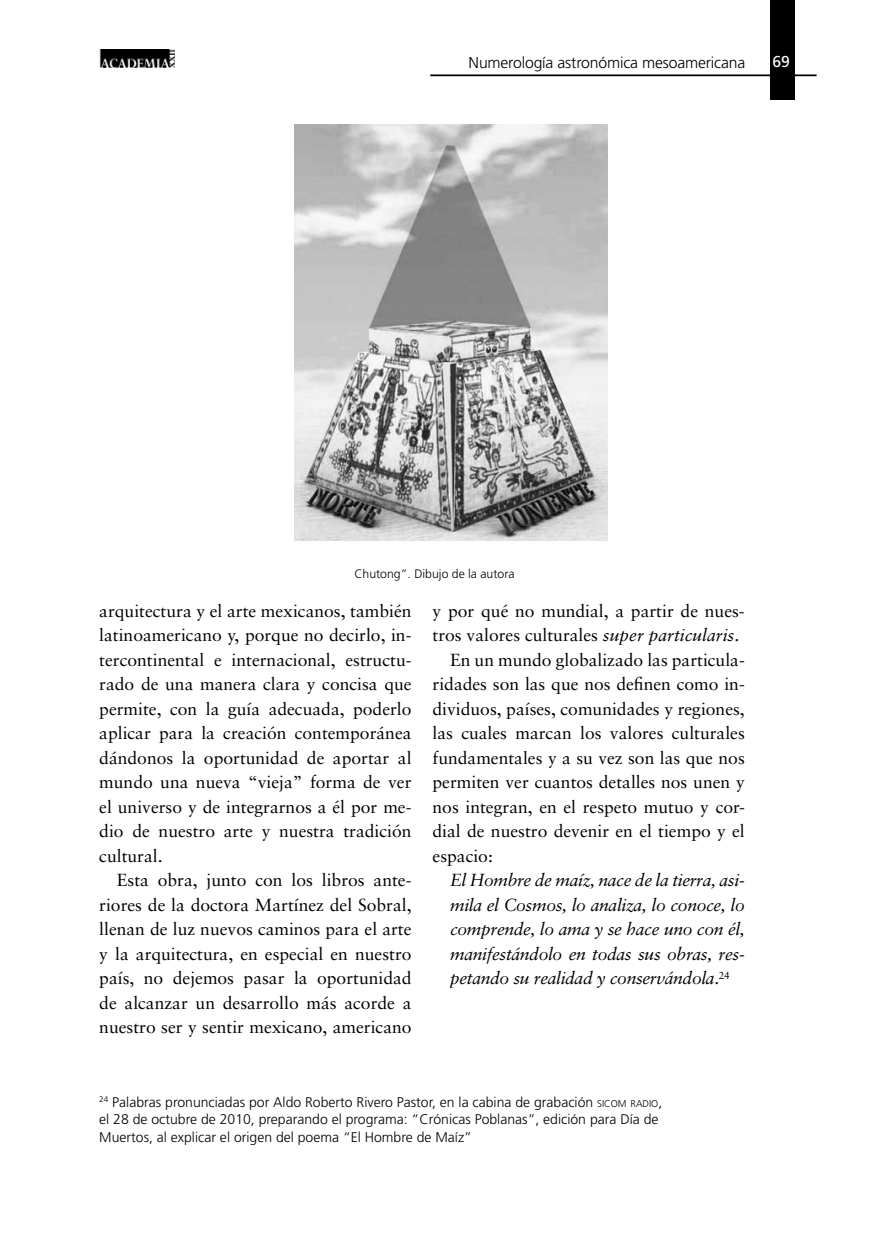
<style>
.page{position:relative;width:869px;height:1241px;background:#fff}
.page>*{position:absolute;margin:0;border:0;box-sizing:border-box;transform-origin:0 0}
.t1{font:17.5px/24.5px "Sabon";color:#000;text-align:justify}
.t2{font:italic 17.5px/24.5px "Sabon";letter-spacing:-.02em;color:#000;text-align:justify}
.t3{font:300 15.75px "Frutiger";letter-spacing:-.01em;color:#000}
.t4{font:15.75px "Frutiger";color:#fff}
.t5{font:300 14px/17.5px "Frutiger";color:#000}
.t6{font:300 12.25px "Frutiger";color:#000}
.s1{font-style:italic}
.s2{font-style:normal}
.s3{font-size:9.8px}
</style>
<div class="page">
<hr style="left:430px;top:74px;width:386px;height:2px;background:#000">
<div style="left:769px;top:0;width:25px;height:99px;background:#000"></div>
<img style="left:99px;top:50px;width:76px;height:17px">
<img style="left:295px;top:124px;width:312px;height:416px">
<p class="t3" style="left:468px;top:54px;width:278px">Numerología astronómica mesoamericana</p>
<p class="t4" style="left:772px;top:52px;width:19px">69</p>
<p class="t6" style="left:354px;top:566px;width:161px">Chutong”. Dibujo de la autora</p>
<p class="t1" style="left:99px;top:598px;width:313px">arquitectura y el arte mexicanos, también latinoamericano y, porque no decirlo, in&shy;tercontinental e internacional, estructu&shy;rado de una manera clara y concisa que permite, con la guía adecuada, poderlo aplicar para la creación contemporánea dándonos la oportunidad de aportar al mundo una nueva “vieja” forma de ver el universo y de integrarnos a él por me&shy;dio de nuestro arte y nuestra tradición cultural.</p>
<p class="t1" style="left:99px;top:867px;width:313px;text-indent:18px">Esta obra, junto con los libros ante&shy;riores de la doctora Martínez del Sobral, llenan de luz nuevos caminos para el arte y la arquitectura, en especial en nuestro país, no dejemos pasar la oportunidad de alcanzar un desarrollo más acorde a nuestro ser y sentir mexicano, americano</p>
<p class="t1" style="left:432px;top:598px;width:313px">y por qué no mundial, a partir de nues-</p>
<p class="t1" style="left:432px;top:622px;width:308px">tros valores culturales <span class="s1">super particularis</span>.</p>
<p class="t1" style="left:450px;top:647px;width:296px">En un mundo globalizado las particula-</p>
<p class="t1" style="left:432px;top:671px;width:313px">ridades son las que nos definen como in-</p>
<p class="t1" style="left:432px;top:696px;width:313px">dividuos, países, comunidades y regiones,</p>
<p class="t1" style="left:432px;top:720px;width:313px">las cuales marcan los valores culturales</p>
<p class="t1" style="left:432px;top:745px;width:313px">fundamentales y a su vez son las que nos</p>
<p class="t1" style="left:432px;top:769px;width:313px">permiten ver cuantos detalles nos unen y</p>
<p class="t1" style="left:432px;top:794px;width:313px">nos integran, en el respeto mutuo y cor-</p>
<p class="t1" style="left:432px;top:818px;width:313px">dial de nuestro devenir en el tiempo y el</p>
<p class="t1" style="left:432px;top:843px;width:62px">espacio:</p>
<p class="t2" style="left:450px;top:867px;width:296px">El Hombre de maíz, nace de la tierra, asi&shy;mila el Cosmos, lo analiza, lo conoce, lo comprende, lo ama y se hace uno con él, manifestándolo en todas sus obras, res&shy;petando su realidad y conservándola<span class="s2">.</span><sup>24</sup></p>
<p class="t5" style="left:99px;top:1092px;width:564px"><sup>24</sup> Palabras pronunciadas por Aldo Roberto Rivero Pastor, en la cabina de grabación <span class="s3">SICOM RADIO</span>, el 28 de octubre de 2010, preparando el programa: “Crónicas Poblanas”, edición para Día de<br>Muertos, al explicar el origen del poema “El Hombre de Maíz”</p>
</div>
